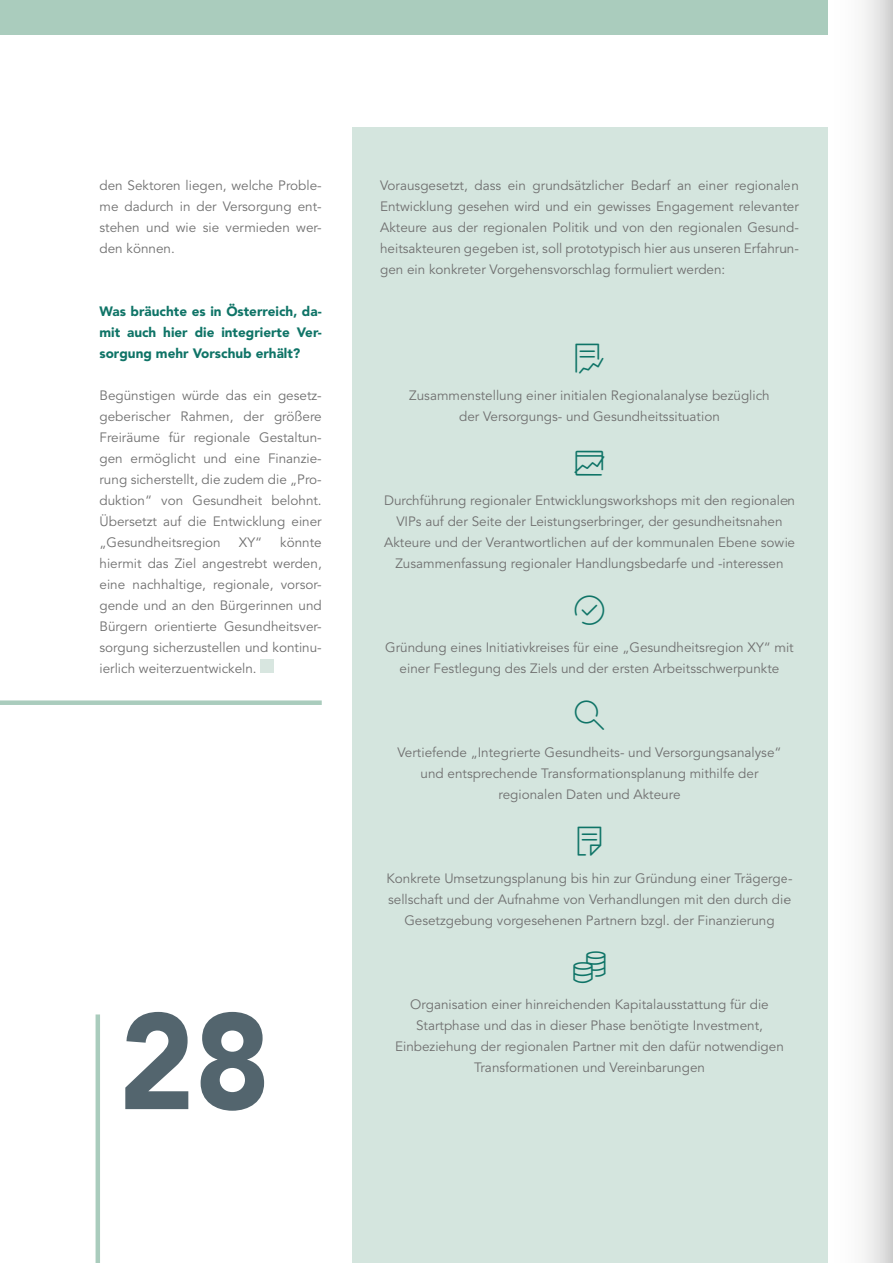
<style>
.page{position:relative;width:893px;height:1263px;background:#fff}
.page>*{position:absolute;margin:0;border:0;box-sizing:border-box;transform-origin:0 0}
.t1{font:900 135px "Avenir LT Std";color:#53656e;scale:.95 1}
.Copy_grau__9pt{font:13.5px/21px "Avenir LT Std";color:#707070;text-align:center}
.Copy_grau__9pt-2{font:900 13.5px/21px "Avenir LT Std";color:#0f7467;text-align:justify}
</style>
<div class="page">
<div style="left:260px;top:660px;width:14px;height:13px;background:#d8e6e0"></div>
<div style="left:351px;top:127px;width:476px;height:1136px;background:#d4e5de"></div>
<div style="left:0;top:700px;width:322px;height:5px;background:#aaccbd"></div>
<div style="left:0;top:0;width:827px;height:34px;background:#aaccbd"></div>
<hr style="left:96px;top:1014px;width:4px;height:249px;background:#aaccbd">
<svg style="left:786px;top:0;width:107px;height:1263px"></svg>
<p class="Copy_grau__9pt" style="left:99px;top:175px;width:224px;text-align:justify">den Sektoren liegen, welche Proble&shy;me dadurch in der Versorgung ent&shy;stehen und wie sie vermieden wer&shy;den können.</p>
<p class="Copy_grau__9pt-2" style="left:99px;top:301px;width:224px">Was bräuchte es in Österreich, da&shy;mit auch hier die integrierte Ver&shy;sorgung mehr Vorschub erhält?</p>
<p class="Copy_grau__9pt" style="left:99px;top:385px;width:224px;text-align:justify">Begünstigen würde das ein gesetz&shy;geberischer Rahmen, der größere Freiräume für regionale Gestaltun&shy;gen ermöglicht und eine Finanzie&shy;rung sicherstellt, die zudem die „Pro&shy;duktion“ von Gesundheit belohnt.<br>Übersetzt auf die Entwicklung einer „Gesundheitsregion</p>
<p class="Copy_grau__9pt" style="left:99px;top:532px;width:224px;text-align:justify;text-indent:181px">könnte hiermit das Ziel angestrebt werden, eine nachhaltige, regionale, vorsor&shy;gende und an den Bürgerinnen und Bürgern orientierte Gesundheitsver&shy;sorgung sicherzustellen und kontinu&shy;ierlich weiterzuentwickeln.</p>
<p class="Copy_grau__9pt" style="left:239px;top:532px;width:25px">XY“</p>
<p class="t1" style="left:119px;top:980px;width:160px">28</p>
<p class="Copy_grau__9pt" style="left:380px;top:175px;width:420px;text-align:justify">Vorausgesetzt, dass ein grundsätzlicher Bedarf an einer regionalen Entwicklung gesehen wird und ein gewisses Engagement relevanter Akteure aus der regionalen Politik und von den regionalen Gesund&shy;heitsakteuren gegeben ist, soll prototypisch hier aus unseren Erfahrun&shy;gen ein konkreter Vorgehensvorschlag formuliert werden:</p>
<p class="Copy_grau__9pt" style="left:409px;top:385px;width:362px">Zusammenstellung einer initialen Regionalanalyse bezüglich der Versorgungs- und Gesundheitssituation</p>
<p class="Copy_grau__9pt" style="left:384px;top:490px;width:412px">Durchführung regionaler Entwicklungsworkshops mit den regionalen VIPs auf der Seite der Leistungserbringer, der gesundheitsnahen Akteure und der Verantwortlichen auf der kommunalen Ebene sowie Zusammenfassung regionaler Handlungsbedarfe und -interessen</p>
<p class="Copy_grau__9pt" style="left:385px;top:637px;width:410px">Gründung eines Initiativkreises für eine „Gesundheitsregion XY“ mit einer Festlegung des Ziels und der ersten Arbeitsschwerpunkte</p>
<p class="Copy_grau__9pt" style="left:397px;top:742px;width:386px">Vertiefende „Integrierte Gesundheits- und Versorgungsanalyse“ und entsprechende Transformationsplanung mithilfe der regionalen Daten und Akteure</p>
<p class="Copy_grau__9pt" style="left:386px;top:868px;width:408px">Konkrete Umsetzungsplanung bis hin zur Gründung einer Trägerge&shy;sellschaft und der Aufnahme von Verhandlungen mit den durch die<br>Gesetzgebung vorgesehenen Partnern bzgl. der Finanzierung</p>
<p class="Copy_grau__9pt" style="left:395px;top:994px;width:390px">Organisation einer hinreichenden Kapitalausstattung für die Startphase und das in dieser Phase benötigte Investment, Einbeziehung der regionalen Partner mit den dafür notwendigen Transformationen und Vereinbarungen</p>
</div>
